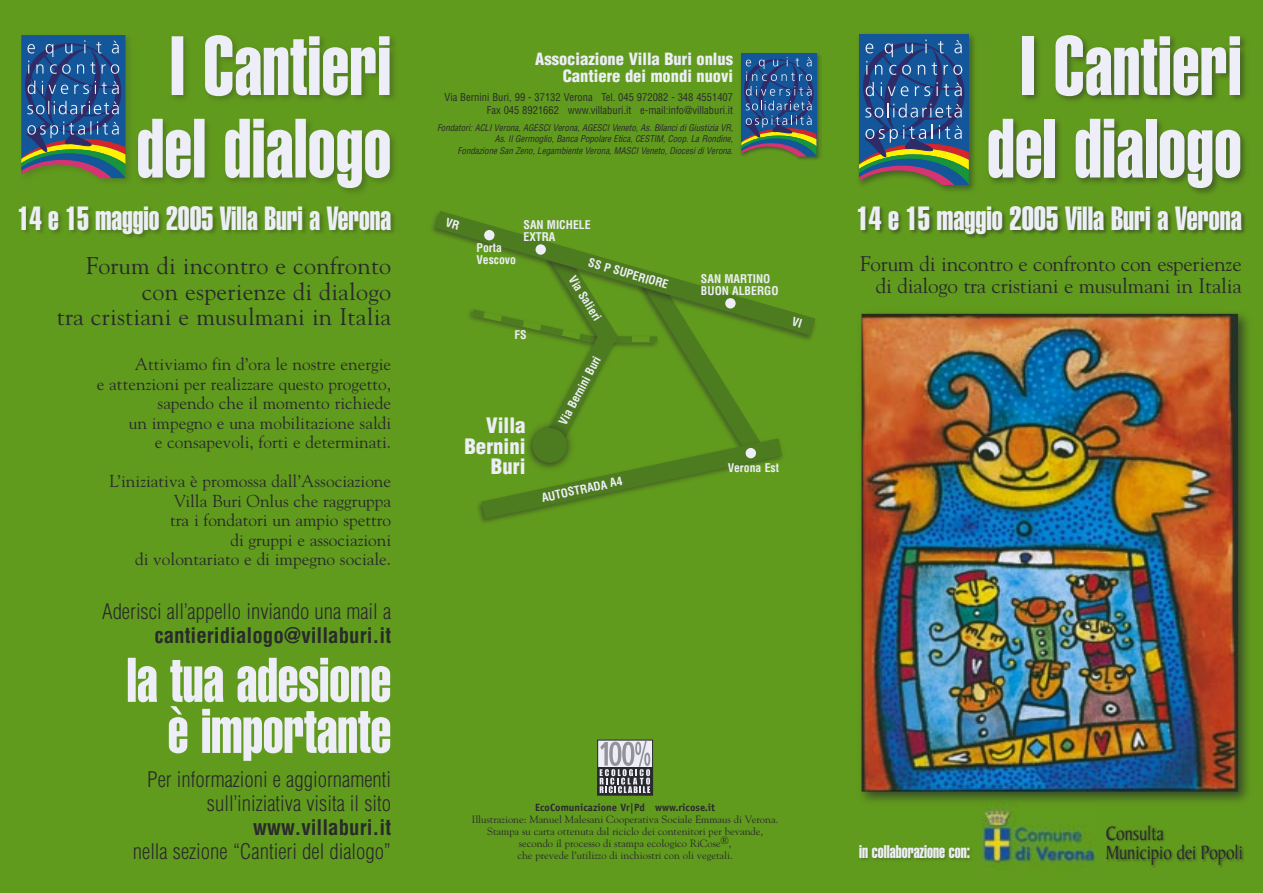
<style>
.page{position:relative;width:1263px;height:893px;background:#619b1d}
.page>*{position:absolute;margin:0;border:0;box-sizing:border-box;transform-origin:0 0}
.Normale{font:82.5px "Helvetica Extra Compressed";letter-spacing:.005em;color:#edeef7}
.Normale-2{font:61.95px "Helvetica Extra Compressed";color:#edeef7}
.Normale-3{font:33px "Helvetica Extra Compressed";color:#edeef7}
.Normale-4{font:24px "Goudy";letter-spacing:.01em;color:#292a2d}
.Normale-5{font:300 condensed 21px/24px "Helvetica";color:#292a2d;text-align:right}
.Normale-6{font:21px/22.5px "Goudy";letter-spacing:-.01em;color:#292a2d;text-align:right}
.Normale-7{font:700 condensed 21px "Helvetica";color:#292a2d}
.t1{font:900 condensed 20.7px "Helvetica";color:#edeef7}
.t2{font:20.55px "Baker Signet";color:#292a2d;scale:.85 1}
.Normale-8{font:18px "Helvetica Extra Compressed";color:#edeef7}
.Normale-9{font:17.25px/19.5px "Goudy";color:#292a2d;text-align:right}
.Normale-10{font:900 condensed 16.5px "Helvetica";color:#edeef7}
.Normale-11{font:700 condensed 11.7px "Helvetica";color:#edeef7}
.Normale-12{font:10.5px "Goudy";color:#292a2d}
.Normale-13{font:condensed 10.5px "Helvetica";color:#292a2d}
.Normale-14{font:700 10.5px "Officina Sans";color:#292a2d}
.Normale-15{font:italic condensed 9px "Helvetica";letter-spacing:-.005em;color:#292a2d}
.s1{font-weight:700}
</style>
<div class="page">
<div style="left:739px;top:51px;width:82px;height:110px;background:#292a2d;opacity:.5"></div>
<div style="left:741px;top:53px;width:75px;height:92px;background:#135699"></div>
<svg style="left:739px;top:57px;width:77px;height:99px"></svg>
<div style="left:984px;top:30px;width:265px;height:168px;background:#292a2d;opacity:.5"></div>
<div style="left:855px;top:30px;width:123px;height:164px;background:#292a2d;opacity:.5"></div>
<div style="left:859px;top:34px;width:110px;height:134px;background:#135699"></div>
<svg style="left:856px;top:40px;width:113px;height:145px"></svg>
<div style="left:857px;top:204px;width:390px;height:35px;background:#292a2d;opacity:.5"></div>
<div style="left:597px;top:740px;width:56px;height:55px;border:1px solid #292a2d"></div>
<svg style="left:599px;top:769px;width:52px;height:24px"></svg>
<div style="left:597px;top:767px;width:56px;height:28px;border:1px solid #292a2d"></div>
<svg style="left:600px;top:741px;width:50px;height:52px;background:#9e9fa6"></svg>
<svg style="left:432px;top:211px;width:383px;height:129px"></svg>
<div style="left:134px;top:30px;width:265px;height:168px;background:#292a2d;opacity:.3"></div>
<div style="left:17px;top:31px;width:118px;height:157px;background:#292a2d;opacity:.2"></div>
<div style="left:21px;top:35px;width:104px;height:127px;background:#135699"></div>
<svg style="left:19px;top:40px;width:106px;height:138px"></svg>
<img style="left:982px;top:808px;width:114px;height:62px">
<div style="left:1105px;top:824px;width:140px;height:44px;background:#292a2d;opacity:.6"></div>
<div style="left:855px;top:307px;width:399px;height:501px;background:#292a2d;opacity:.7"></div>
<img style="left:861px;top:314px;width:377px;height:478px">
<div style="left:857px;top:843px;width:117px;height:19px;background:#292a2d;opacity:.3"></div>
<div style="left:18px;top:204px;width:378px;height:35px;background:#292a2d;opacity:.3"></div>
<svg style="left:445px;top:218px;width:357px;height:305px"></svg>
<p class="Normale" style="left:169px;top:16px;width:224px">I Cantieri</p>
<p class="Normale" style="left:137px;top:99px;width:256px">del dialogo</p>
<p class="Normale-3" style="left:18px;top:199px;width:375px">14 e 15 maggio 2005 Villa Buri a Verona</p>
<p class="Normale-4" style="left:86px;top:251px;width:307px">Forum di incontro e confronto</p>
<p class="Normale-4" style="left:142px;top:276px;width:251px">con esperienze di dialogo</p>
<p class="Normale-4" style="left:57px;top:302px;width:336px">tra cristiani e musulmani in Italia</p>
<p class="Normale-9" style="left:135px;top:354px;width:258px">Attiviamo fin d’ora le nostre energie</p>
<p class="Normale-9" style="left:97px;top:374px;width:296px">e attenzioni per realizzare questo progetto, sapendo che il momento richiede<br>un impegno e una mobilitazione saldi<br>e consapevoli, forti e determinati.</p>
<p class="Normale-9" style="left:110px;top:471px;width:283px">L’iniziativa è promossa dall’Associazione<br>Villa Buri Onlus che raggruppa</p>
<p class="Normale-9" style="left:170px;top:510px;width:223px">tra i fondatori un ampio spettro</p>
<p class="Normale-9" style="left:230px;top:530px;width:162px">di gruppi e associazioni</p>
<p class="Normale-9" style="left:135px;top:549px;width:258px">di volontariato e di impegno sociale.</p>
<p class="Normale-5" style="left:102px;top:599px;width:291px">Aderisci all’appello inviando una mail a <span class="s1">cantieridialogo@villaburi.it</span></p>
<p class="Normale-2" style="left:127px;top:643px;width:266px">la tua adesione</p>
<p class="Normale-2" style="left:168px;top:694px;width:225px">è importante</p>
<p class="Normale-5" style="left:147px;top:767px;width:245px">Per informazioni e aggiornamenti sull’iniziativa visita il sito</p>
<p class="Normale-7" style="left:253px;top:814px;width:140px">www.villaburi.it</p>
<p class="Normale-5" style="left:133px;top:839px;width:260px">nella sezione “Cantieri del dialogo”</p>
<p class="Normale-10" style="left:535px;top:49px;width:199px">Associazione Villa Buri onlus</p>
<p class="Normale-10" style="left:563px;top:66px;width:172px">Cantiere dei mondi nuovi</p>
<p class="Normale-13" style="left:445px;top:90px;width:290px">Via Bernini Buri, 99 - 37132 Verona Tel. 045 972082 - 348 4551407</p>
<p class="Normale-13" style="left:487px;top:103px;width:248px">Fax 045 8921662 www.villaburi.it e-mail:info@villaburi.it</p>
<p class="Normale-15" style="left:437px;top:122px;width:298px">Fondatori: ACLI Verona, AGESCI Verona, AGESCI Veneto, As. Bilanci di Giustizia VR,</p>
<p class="Normale-15" style="left:495px;top:133px;width:240px">As. Il Germoglio, Banca Popolare Etica, CESTIM, Coop. La Rondine,</p>
<p class="Normale-15" style="left:458px;top:145px;width:277px">Fondazione San Zeno, Legambiente Verona, MASCI Veneto, Diocesi di Verona.</p>
<p class="Normale-11" style="left:523px;top:218px;width:69px">SAN MICHELE</p>
<p class="Normale-11" style="left:523px;top:230px;width:33px">EXTRA</p>
<p class="Normale-11" style="left:476px;top:240px;width:27px">Porta</p>
<p class="Normale-11" style="left:476px;top:252px;width:41px">Vescovo</p>
<p class="Normale-11" style="left:590px;top:255px;width:84px;rotate:16deg">SS P SUPERIORE</p>
<p class="Normale-11" style="left:578px;top:273px;width:52px;rotate:58deg">Via Salieri</p>
<p class="Normale-11" style="left:556px;top:420px;width:77px;rotate:-62deg">Via Bernini Buri</p>
<p class="Normale-11" style="left:514px;top:327px;width:14px">FS</p>
<p class="t1" style="left:486px;top:412px;width:41px">Villa</p>
<p class="t1" style="left:464px;top:433px;width:63px">Bernini</p>
<p class="t1" style="left:491px;top:454px;width:36px">Buri</p>
<p class="Normale-11" style="left:540px;top:491px;width:84px;rotate:-12deg">AUTOSTRADA A4</p>
<p class="Normale-11" style="left:701px;top:272px;width:71px">SAN MARTINO</p>
<p class="Normale-11" style="left:701px;top:284px;width:79px">BUON ALBERGO</p>
<p class="Normale-11" style="left:728px;top:460px;width:53px">Verona Est</p>
<p class="Normale-14" style="left:535px;top:801px;width:182px">EcoComunicazione Vr|Pd www.ricose.it</p>
<p class="Normale-12" style="left:472px;top:813px;width:308px">Illustrazione: Manuel Malesani Cooperativa Sociale Emmaus di Verona.</p>
<p class="Normale-12" style="left:487px;top:825px;width:277px">Stampa su carta ottenuta dal riciclo dei contenitori per bevande,</p>
<p class="Normale-12" style="left:519px;top:837px;width:214px">secondo il processo di stampa ecologico RiCose®,</p>
<p class="Normale-12" style="left:517px;top:849px;width:217px">che prevede l’utilizzo di inchiostri con oli vegetali.</p>
<p class="Normale" style="left:1019px;top:16px;width:224px">I Cantieri</p>
<p class="Normale" style="left:987px;top:99px;width:256px">del dialogo</p>
<p class="Normale-3" style="left:857px;top:199px;width:386px">14 e 15 maggio 2005 Villa Buri a Verona</p>
<p class="Normale-6" style="left:860px;top:251px;width:383px">Forum di incontro e confronto con esperienze di dialogo tra cristiani e musulmani in Italia</p>
<p class="t2" style="left:1106px;top:822px;width:69px">Consulta</p>
<p class="Normale-8" style="left:859px;top:841px;width:113px">in collaborazione con:</p>
<p class="t2" style="left:1106px;top:842px;width:163px">Municipio dei Popoli</p>
</div>
